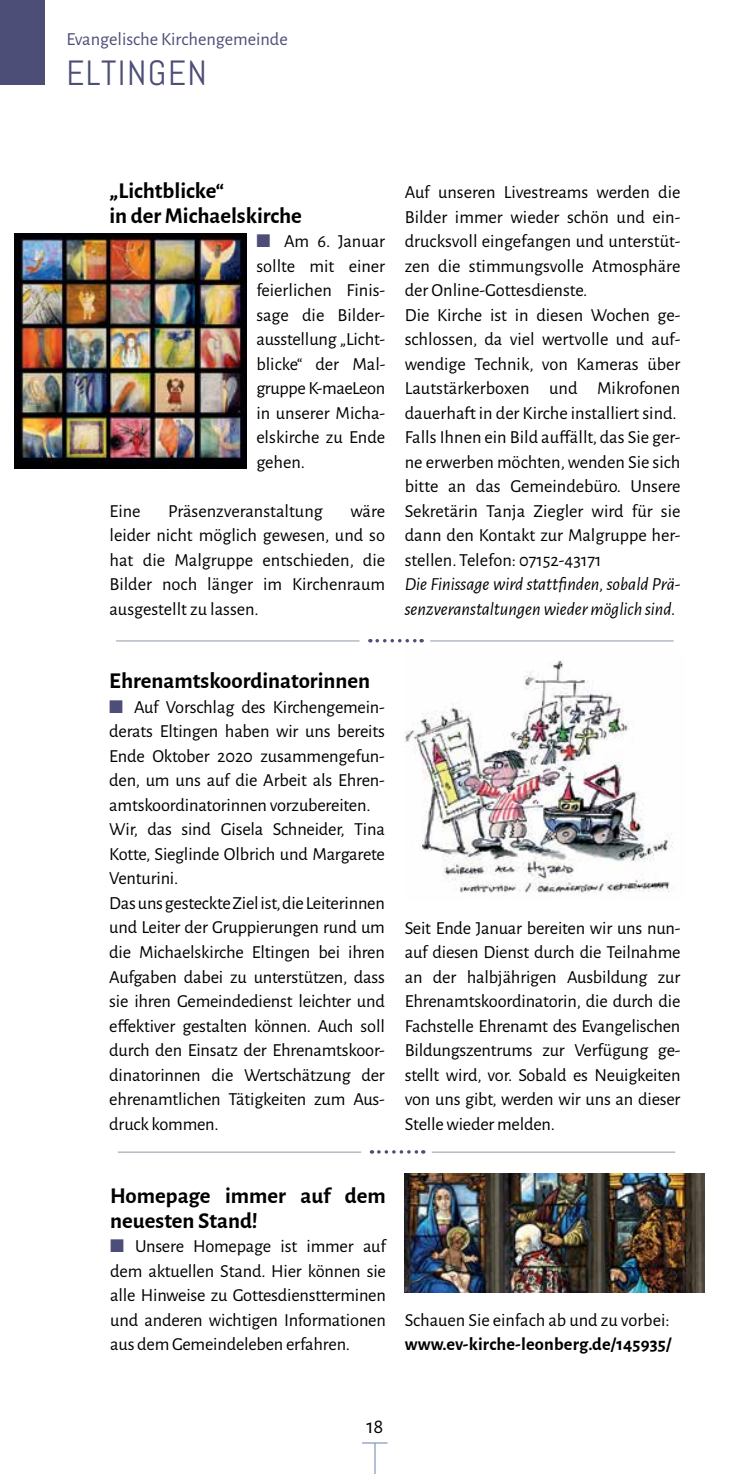
<style>
.page{position:relative;width:750px;height:1474px;background:#fff}
.page>*{position:absolute;margin:0;border:0;box-sizing:border-box;transform-origin:0 0}
.t1{font:35px "Abel";letter-spacing:.04em;color:#4d4e78}
.t2{font:700 22.75px/24.5px "Alegreya Sans";color:#000}
.t3{font:21px "Alegreya Sans";color:#000}
.t4{font:18.38px/24.5px "Alegreya Sans";letter-spacing:-.01em;color:#000;text-align:justify}
.t5{font:italic 18.38px/24.5px "Alegreya Sans";color:#000}
.t6{font:700 18.38px "Alegreya Sans";letter-spacing:.01em;color:#000}
.t7{font:18.38px "Alegreya Sans";color:#4d4e78}
.s1{color:#4d4e78}
</style>
<div class="page">
<svg style="left:362px;top:1442px;width:25px;height:1px"></svg>
<hr style="left:374px;top:1443px;width:1px;height:30px;background:#697fb1">
<div style="left:0;top:0;width:45px;height:85px;background:#4d4e78"></div>
<img style="left:15px;top:233px;width:231px;height:235px">
<hr style="left:118px;top:1151px;width:243px;height:1px;background:#8f98a7">
<hr style="left:431px;top:1151px;width:243px;height:1px;background:#8f98a7">
<svg style="left:378px;top:1150px;width:45px;height:3px"></svg>
<img style="left:405px;top:660px;width:269px;height:233px">
<img style="left:404px;top:1173px;width:300px;height:119px">
<hr style="left:116px;top:640px;width:243px;height:1px;background:#8f98a7">
<hr style="left:430px;top:640px;width:243px;height:1px;background:#8f98a7">
<svg style="left:377px;top:639px;width:45px;height:3px"></svg>
<p class="t7" style="left:66px;top:27px;width:222px">Evangelische Kirchengemeinde</p>
<h1 class="t1" style="left:66px;top:51px;width:136px">ELTINGEN</h1>
<p class="t2" style="left:109px;top:177px;width:194px">„Lichtblicke“<br>in der Michaelskirche</p>
<p class="t4" style="left:256px;top:228px;width:131px"><span class="s1">■</span> Am 6. Januar sollte mit einer feierlichen Finis&shy;sage die Bilder&shy;ausstellung „Licht&shy;blicke“ der Mal&shy;gruppe K-maeLeon in unserer Micha&shy;elskirche zu Ende gehen.</p>
<p class="t4" style="left:109px;top:498px;width:32px">Eine</p>
<p class="t4" style="left:168px;top:498px;width:156px">Präsenzveranstaltung</p>
<p class="t4" style="left:109px;top:498px;width:277px;text-indent:241px">wäre leider nicht möglich gewesen, und so hat die Malgruppe entschieden, die Bilder noch länger im Kirchenraum ausgestellt zu lassen.</p>
<p class="t4" style="left:404px;top:179px;width:277px;text-align:left">Auf unseren Livestreams werden die Bilder immer wieder schön und ein&shy;drucksvoll eingefangen und unterstüt&shy;zen die stimmungsvolle Atmosphäre der Online-Gottesdienste.<br>Die Kirche ist in diesen Wochen ge&shy;schlossen, da viel wertvolle und auf&shy;wendige Technik, von Kameras über Lautstärkerboxen und Mikrofonen dauerhaft in der Kirche installiert sind.<br>Falls Ihnen ein Bild auffällt, das Sie ger&shy;ne erwerben möchten, wenden Sie sich bitte an das Gemeindebüro. Unsere Sekretärin Tanja Ziegler wird für sie dann den Kontakt zur Malgruppe her&shy;stellen. Telefon: 07152-43171</p>
<p class="t5" style="left:404px;top:571px;width:277px">Die Finissage wird stattfinden, sobald Prä&shy;senzveranstaltungen wieder möglich sind.</p>
<p class="t2" style="left:109px;top:667px;width:262px">Ehrenamtskoordinatorinnen</p>
<p class="t4" style="left:109px;top:694px;width:277px;text-align:left"><span class="s1">■</span> Auf Vorschlag des Kirchengemein&shy;derats Eltingen haben wir uns bereits Ende Oktober 2020 zusammengefun&shy;den, um uns auf die Arbeit als Ehren&shy;amtskoordinatorinnen vorzubereiten.<br>Wir, das sind Gisela Schneider, Tina Kotte, Sieglinde Olbrich und Margarete Venturini.<br>Das uns gesteckte Ziel ist, die Leiterinnen und Leiter der Gruppierungen rund um die Michaelskirche Eltingen bei ihren Aufgaben dabei zu unterstützen, dass sie ihren Gemeindedienst leichter und effektiver gestalten können. Auch soll durch den Einsatz der Ehrenamtskoor&shy;dinatorinnen die Wertschätzung der ehrenamtlichen Tätigkeiten zum Aus&shy;druck kommen.</p>
<p class="t4" style="left:404px;top:914px;width:277px">Seit Ende Januar bereiten wir uns nun&shy;auf diesen Dienst durch die Teilnahme an der halbjährigen Ausbildung zur Ehrenamtskoordinatorin, die durch die Fachstelle Ehrenamt des Evangelischen Bildungszentrums zur Verfügung ge&shy;stellt wird, vor. Sobald es Neuigkeiten von uns gibt, werden wir uns an dieser Stelle wieder melden.</p>
<p class="t2" style="left:110px;top:1182px;width:277px">Homepage immer auf dem neuesten Stand!</p>
<p class="t4" style="left:110px;top:1233px;width:277px"><span class="s1">■</span> Unsere Homepage ist immer auf dem aktuellen Stand. Hier können sie alle Hinweise zu Gottesdienstterminen und anderen wichtigen Informationen aus dem Gemeindeleben erfahren.</p>
<p class="t4" style="left:404px;top:1306px;width:266px">Schauen Sie einfach ab und zu vorbei:</p>
<p class="t6" style="left:404px;top:1330px;width:268px">www.ev-kirche-leonberg.de/145935/</p>
<p class="t3" style="left:366px;top:1411px;width:19px">18</p>
</div>
